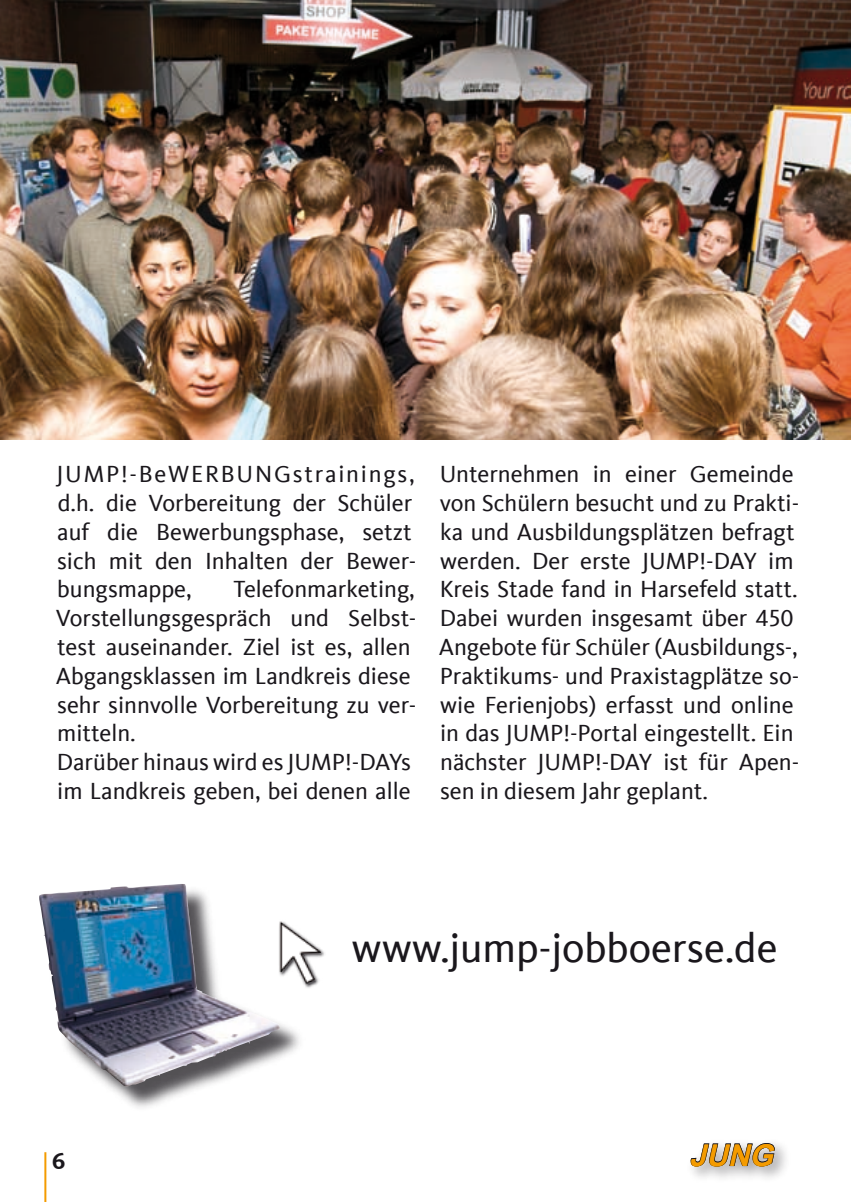
<style>
.page{position:relative;width:851px;height:1202px;background:#fff}
.page>*{position:absolute;margin:0;border:0;box-sizing:border-box;transform-origin:0 0}
.t1{font:42px "CDU Kievit Tab";color:#1a171c}
.t2{font:italic 700 30px "Arial";color:#f49b00}
.t3{font:24px/28.8px "CDU Kievit Tab";color:#1a171c}
</style>
<div class="page">
<div style="left:684px;top:1137px;width:108px;height:47px;background:#1a171c;opacity:.5"></div>
<hr style="left:44px;top:1152px;width:2px;height:50px;background:#f49b00">
<svg style="left:690px;top:1143px;width:85px;height:24px;background:#a3a2a4"></svg>
<div style="left:40px;top:885px;width:265px;height:227px;background:#1a171c;opacity:.75"></div>
<img style="left:39px;top:884px;width:241px;height:203px">
<img style="left:269px;top:915px;width:56px;height:76px">
<img style="left:0;top:0;width:850px;height:439px">
<p class="t3" style="left:56px;top:460px;width:361px">JUMP!-BeWERBUNGstrainings, d.h. die Vorbereitung der Schüler auf die Bewerbungsphase, setzt sich mit den Inhalten der Bewer&shy;bungsmappe,</p>
<p class="t3" style="left:56px;top:575px;width:362px;text-indent:178px">Telefonmarketing,<br>Vorstellungsgespräch und Selbst&shy;test auseinander. Ziel ist es, allen<br>Abgangsklassen im Landkreis diese sehr sinnvolle Vorbereitung zu ver&shy;mitteln.<br>Darüber hinaus wird es JUMP!-DAYs im Landkreis geben, bei denen alle</p>
<p class="t3" style="left:438px;top:460px;width:362px">Unternehmen in einer Gemeinde von Schülern besucht und zu Prakti&shy;ka und Ausbildungsplätzen befragt werden. Der erste JUMP!-DAY im Kreis Stade fand in Harsefeld statt.<br>Dabei wurden insgesamt über 450<br>Angebote für Schüler (Ausbildungs-, Praktikums- und Praxistagplätze so&shy;wie Ferienjobs) erfasst und online in das JUMP!-Portal eingestellt. Ein nächster JUMP!-DAY ist für Apen&shy;sen in diesem Jahr geplant.</p>
<h1 class="t1" style="left:352px;top:925px;width:427px">www.jump-jobboerse.de</h1>
<p class="t2" style="left:689px;top:1135px;width:94px">JUNG</p>
</div>
